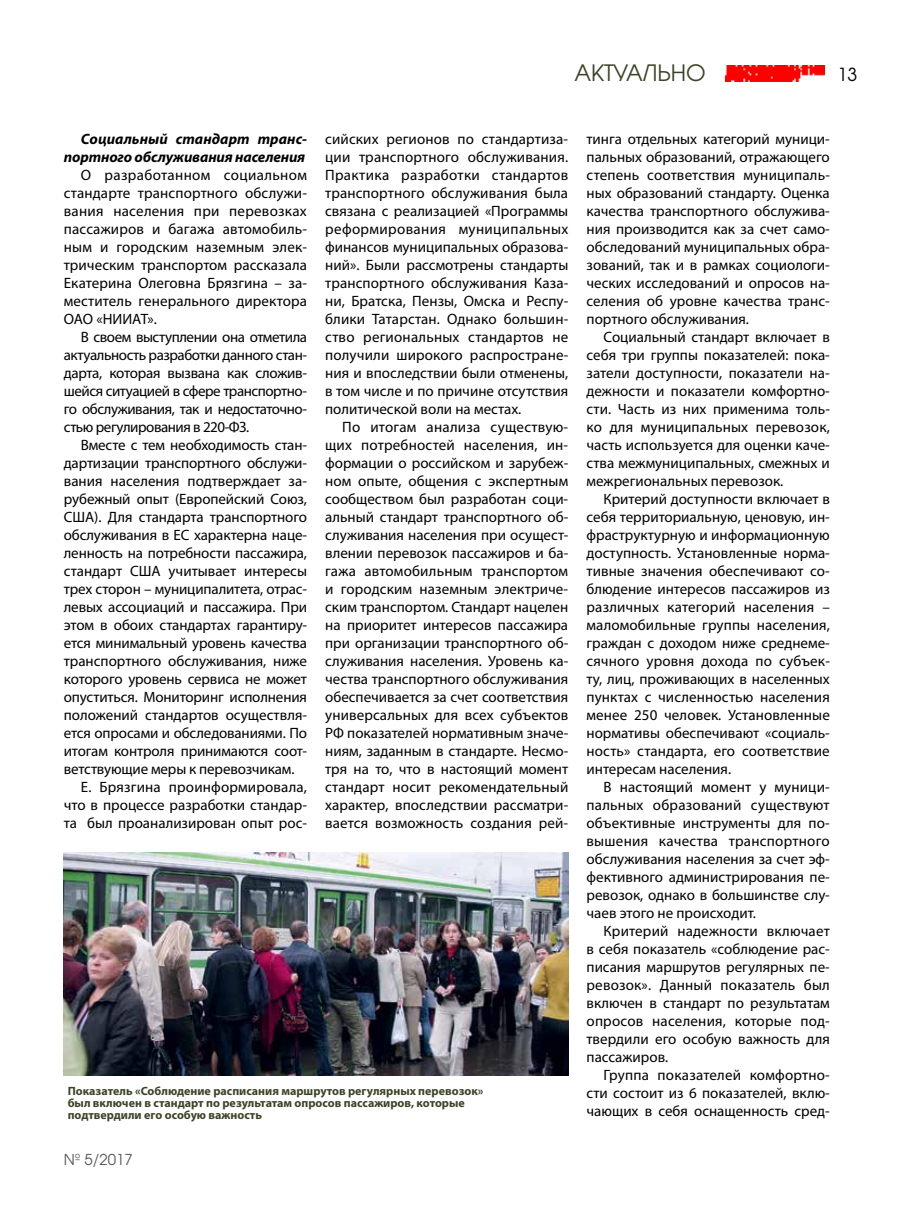
<style>
.page{position:relative;width:915px;height:1212px;background:#fff}
.page>*{position:absolute;margin:0;border:0;box-sizing:border-box;transform-origin:0 0}
.t1{font:22.5px "AG Avalanche C";color:#3c4427}
.t2{font:18px "AG Avalanche C";color:#000}
.t3{font:15px/18px "Myriad Pro";letter-spacing:-.005em;color:#000;text-align:justify}
.t4{font:italic 700 15px/18px "Myriad Pro";letter-spacing:-.005em;color:#000;text-align:right}
.t5{font:15px "AG Avalanche C";color:#58595b}
.t6{font:700 12px/12px "Myriad Pro";color:#3c4427}
</style>
<div class="page">
<img style="left:725px;top:65px;width:99px;height:17px">
<img style="left:63px;top:853px;width:505px;height:223px">
<h1 class="t1" style="left:574px;top:59px;width:133px">АКТУАЛЬНО</h1>
<p class="t2" style="left:837px;top:63px;width:21px">13</p>
<p class="t4" style="left:64px;top:129px;width:245px">Социальный стандарт транс&shy;портного обслуживания населения</p>
<p class="t3" style="left:64px;top:166px;width:245px;text-indent:17px">О разработанном социальном стандарте транспортного обслужи&shy;вания населения при перевозках пассажиров и багажа автомобиль&shy;ным и городским наземным элек&shy;трическим транспортом рассказала Екатерина Олеговна Брязгина – за&shy;меститель генерального директора ОАО «НИИАТ».</p>
<p class="t3" style="left:64px;top:328px;width:245px;text-indent:17px">В своем выступлении она отметила актуальность разработки данного стан&shy;дарта, которая вызвана как сложив&shy;шейся ситуацией в сфере транспортно&shy;го обслуживания, так и недостаточно&shy;стью регулирования в 220-ФЗ.</p>
<p class="t3" style="left:81px;top:436px;width:228px">Вместе с тем необходимость стан-</p>
<p class="t3" style="left:64px;top:454px;width:245px">дартизации транспортного обслужи-</p>
<p class="t3" style="left:64px;top:472px;width:244px">вания населения подтверждает за-</p>
<p class="t3" style="left:64px;top:490px;width:244px">рубежный опыт (Европейский Союз,</p>
<p class="t3" style="left:64px;top:508px;width:245px">США). Для стандарта транспортного</p>
<p class="t3" style="left:64px;top:526px;width:245px">обслуживания в ЕС характерна наце-</p>
<p class="t3" style="left:64px;top:544px;width:245px">ленность на потребности пассажира,</p>
<p class="t3" style="left:64px;top:562px;width:244px">стандарт США учитывает интересы</p>
<p class="t3" style="left:64px;top:580px;width:244px">трех сторон – муниципалитета, отрас-</p>
<p class="t3" style="left:64px;top:598px;width:244px">левых ассоциаций и пассажира. При</p>
<p class="t3" style="left:64px;top:616px;width:245px">этом в обоих стандартах гарантиру-</p>
<p class="t3" style="left:64px;top:634px;width:244px">ется минимальный уровень качества</p>
<p class="t3" style="left:64px;top:652px;width:245px">транспортного обслуживания, ниже</p>
<p class="t3" style="left:64px;top:670px;width:244px">которого уровень сервиса не может</p>
<p class="t3" style="left:64px;top:688px;width:245px">опуститься. Мониторинг исполнения</p>
<p class="t3" style="left:64px;top:706px;width:245px">положений стандартов осуществля-</p>
<p class="t3" style="left:64px;top:724px;width:245px">ется опросами и обследованиями. По</p>
<p class="t3" style="left:64px;top:742px;width:245px">итогам контроля принимаются соот-</p>
<p class="t3" style="left:64px;top:760px;width:232px">ветствующие меры к перевозчикам.</p>
<p class="t3" style="left:81px;top:778px;width:228px">Е. Брязгина проинформировала,</p>
<p class="t3" style="left:64px;top:796px;width:244px">что в процессе разработки стандар-</p>
<p class="t3" style="left:64px;top:814px;width:245px">та был проанализирован опыт рос-</p>
<p class="t3" style="left:325px;top:130px;width:244px">сийских регионов по стандартиза&shy;ции транспортного обслуживания.<br>Практика разработки стандартов транспортного обслуживания была связана с реализацией «Программы реформирования муниципальных финансов муниципальных образова&shy;ний». Были рассмотрены стандарты транспортного обслуживания Каза&shy;ни, Братска, Пензы, Омска и Респу&shy;блики Татарстан. Однако большин&shy;ство региональных стандартов не получили широкого распростране&shy;ния и впоследствии были отменены, в том числе и по причине отсутствия политической воли на местах.</p>
<p class="t3" style="left:325px;top:418px;width:244px;text-indent:17px">По итогам анализа существую&shy;щих потребностей населения, ин&shy;формации о российском и зарубеж&shy;ном опыте, общения с экспертным сообществом был разработан соци&shy;альный стандарт транспортного об&shy;служивания населения при осущест&shy;влении перевозок пассажиров и ба&shy;гажа автомобильным транспортом и городским наземным электриче&shy;ским транспортом. Стандарт нацелен на приоритет интересов пассажира при организации транспортного об&shy;служивания населения. Уровень ка&shy;чества транспортного обслуживания обеспечивается за счет соответствия универсальных для всех субъектов РФ показателей нормативным значе&shy;ниям, заданным в стандарте. Несмо&shy;тря на то, что в настоящий момент стандарт носит рекомендательный характер, впоследствии рассматри&shy;вается возможность создания рей-</p>
<p class="t6" style="left:68px;top:1084px;width:417px">Показатель «Соблюдение расписания маршрутов регулярных перевозок» был включен в стандарт по результатам опросов пассажиров, которые подтвердили его особую важность</p>
<p class="t5" style="left:64px;top:1150px;width:70px">№ 5/2017</p>
<p class="t3" style="left:586px;top:130px;width:245px">тинга отдельных категорий муници&shy;пальных образований, отражающего степень соответствия муниципаль&shy;ных образований стандарту. Оценка качества транспортного обслужива&shy;ния производится как за счет само&shy;обследований муниципальных обра&shy;зований, так и в рамках социологи&shy;ческих исследований и опросов на&shy;селения об уровне качества транс&shy;портного обслуживания.</p>
<p class="t3" style="left:586px;top:328px;width:245px;text-indent:17px">Социальный стандарт включает в себя три группы показателей: пока&shy;затели доступности, показатели на&shy;дежности и показатели комфортно&shy;сти. Часть из них применима толь&shy;ко для муниципальных перевозок, часть используется для оценки каче&shy;ства межмуниципальных, смежных и межрегиональных перевозок.</p>
<p class="t3" style="left:586px;top:490px;width:245px;text-indent:17px">Критерий доступности включает в себя территориальную, ценовую, ин&shy;фраструктурную и информационную доступность. Установленные норма&shy;тивные значения обеспечивают со&shy;блюдение интересов пассажиров из различных категорий населения – маломобильные группы населения, граждан с доходом ниже среднеме&shy;сячного уровня дохода по субъек&shy;ту, лиц, проживающих в населенных пунктах с численностью населения менее 250 человек. Установленные нормативы обеспечивают «социаль&shy;ность» стандарта, его соответствие интересам населения.</p>
<p class="t3" style="left:586px;top:778px;width:245px;text-indent:17px">В настоящий момент у муници&shy;пальных образований существуют объективные инструменты для по&shy;вышения качества транспортного обслуживания населения за счет эф&shy;фективного администрирования пе&shy;ревозок, однако в большинстве слу&shy;чаев этого не происходит.</p>
<p class="t3" style="left:586px;top:922px;width:245px;text-indent:17px">Критерий надежности включает в себя показатель «соблюдение рас&shy;писания маршрутов регулярных пе&shy;ревозок». Данный показатель был включен в стандарт по результатам опросов населения, которые под&shy;твердили его особую важность для пассажиров.</p>
<p class="t3" style="left:586px;top:1066px;width:245px;text-indent:17px">Группа показателей комфортно&shy;сти состоит из 6 показателей, вклю&shy;чающих в себя оснащенность сред-</p>
</div>
